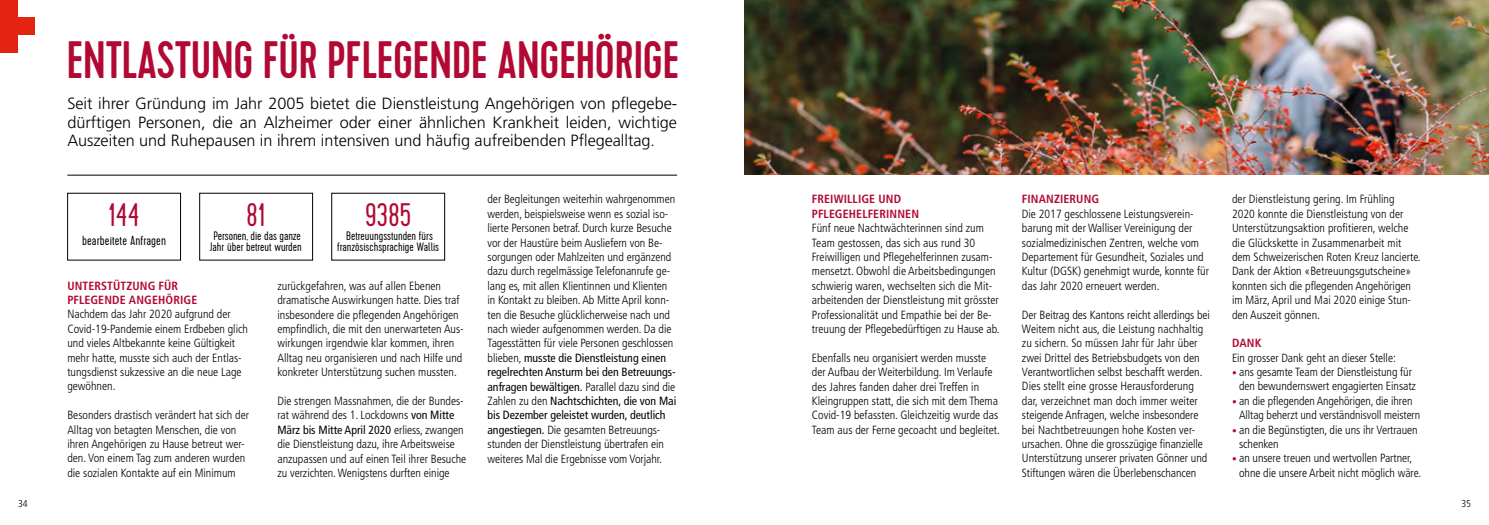
<style>
.page{position:relative;width:1489px;height:525px;background:#fff}
.page>*{position:absolute;margin:0;border:0;box-sizing:border-box;transform-origin:0 0}
.t1{font:500 52.5px "Cervo W01";letter-spacing:-.01em;color:#b10933;scale:.95 1}
.t2{font:300 32.5px "Cervo W01";letter-spacing:-.005em;color:#b10933}
.t3{font:300 16.25px/18.8px "Frutiger";color:#000;text-align:justify}
.t4{font:300 13.12px "Cervo W01";letter-spacing:.005em;color:#000}
.t5{font:300 12.25px/11.2px "Cervo W01";color:#000;text-align:center}
.t6{font:300 condensed 11.88px/14.4px "Frutiger";color:#000}
.t7{font:700 condensed 11.88px/14.4px "Frutiger";letter-spacing:.01em;color:#b10933}
.t8{font:300 condensed 10px "Frutiger Neue LT";color:#000}
.s1{font-weight:400}
.s2{font-size:9.38px;color:#b10933}
</style>
<div class="page">
<div style="left:0;top:17px;width:35px;height:18px;background:#e42313"></div>
<div style="left:0;top:0;width:17px;height:53px;background:#e42313"></div>
<img style="left:744px;top:0;width:744px;height:175px">
<hr style="left:67px;top:175px;width:610px;height:1px;background:#000">
<div style="left:199px;top:193px;width:114px;height:67px;border:1px solid #000"></div>
<div style="left:67px;top:193px;width:114px;height:67px;border:1px solid #000"></div>
<h1 class="t1" style="left:66px;top:29px;width:646px">ENTLASTUNG FÜR PFLEGENDE ANGEHÖRIGE</h1>
<p class="t3" style="left:67px;top:94px;width:611px">Seit ihrer Gründung im Jahr 2005 bietet die Dienstleistung Angehörigen von pflegebe&shy;dürftigen Personen, die an Alzheimer oder einer ähnlichen Krankheit leiden, wichtige Auszeiten und Ruhepausen in ihrem intensiven und häufig aufreibenden Pflegealltag.</p>
<h2 class="t2" style="left:108px;top:197px;width:33px">144</h2>
<p class="t4" style="left:82px;top:233px;width:85px">bearbeitete Anfragen</p>
<h2 class="t2" style="left:246px;top:197px;width:21px">81</h2>
<p class="t5" style="left:210px;top:230px;width:93px;text-align:left">Personen, die das ganze<br>Jahr über betreut wurden</p>
<h2 class="t2" style="left:364px;top:197px;width:48px">9385</h2>
<p class="t5" style="left:337px;top:230px;width:103px">Betreuungsstunden fürs französischsprachige Wallis</p>
<p class="t7" style="left:67px;top:278px;width:131px">UNTERSTÜTZUNG FÜR<br>PFLEGENDE ANGEHÖRIGE</p>
<p class="t6" style="left:67px;top:307px;width:182px">Nachdem das Jahr 2020 aufgrund der Covid-19-Pandemie einem Erdbeben glich und vieles Altbekannte keine Gültigkeit mehr hatte, musste sich auch der Entlas&shy;tungsdienst sukzessive an die neue Lage gewöhnen.</p>
<p class="t6" style="left:67px;top:408px;width:183px">Besonders drastisch verändert hat sich der Alltag von betagten Menschen, die von ihren Angehörigen zu Hause betreut wer&shy;den. Von einem Tag zum anderen wurden die sozialen Kontakte auf ein Minimum</p>
<p class="t6" style="left:277px;top:278px;width:188px">zurückgefahren, was auf allen Ebenen dramatische Auswirkungen hatte. Dies traf insbesondere die pflegenden Angehörigen empfindlich, die mit den unerwarteten Aus&shy;wirkungen irgendwie klar kommen, ihren Alltag neu organisieren und nach Hilfe und konkreter Unterstützung suchen mussten.</p>
<p class="t6" style="left:277px;top:393px;width:190px">Die strengen Massnahmen, die der Bundes&shy;rat während des 1. Lockdowns <span class="s1">von Mitte März bis Mitte April 2020</span> erliess, zwangen die Dienstleistung dazu, ihre Arbeitsweise anzupassen und auf einen Teil ihrer Besuche zu verzichten. Wenigstens durften einige</p>
<p class="t6" style="left:487px;top:192px;width:190px">der Begleitungen weiterhin wahrgenommen werden, beispielsweise wenn es sozial iso&shy;lierte Personen betraf. Durch kurze Besuche vor der Haustüre beim Ausliefern von Be&shy;sorgungen oder Mahlzeiten und ergänzend dazu durch regelmässige Telefonanrufe ge&shy;lang es, mit allen Klientinnen und Klienten in Kontakt zu bleiben. Ab Mitte April konn&shy;ten die Besuche glücklicherweise nach und nach wieder aufgenommen werden. Da die Tagesstätten für viele Personen geschlossen blieben, <span class="s1">musste die Dienstleistung einen regelrechten Ansturm bei den Betreuungs&shy;anfragen bewältigen.</span> Parallel dazu sind die Zahlen zu den <span class="s1">Nachtschichten, die von Mai bis Dezember geleistet wurden, deutlich angestiegen.</span> Die gesamten Betreuungs&shy;stunden der Dienstleistung übertrafen ein weiteres Mal die Ergebnisse vom Vorjahr.</p>
<p class="t7" style="left:811px;top:192px;width:109px">FREIWILLIGE UND<br>PFLEGEHELFERINNEN</p>
<p class="t6" style="left:811px;top:221px;width:189px">Fünf neue Nachtwächterinnen sind zum Team gestossen, das sich aus rund 30<br>Freiwilligen und Pflegehelferinnen zusam&shy;mensetzt. Obwohl die Arbeitsbedingungen schwierig waren, wechselten sich die Mit&shy;arbeitenden der Dienstleistung mit grösster Professionalität und Empathie bei der Be&shy;treuung der Pflegebedürftigen zu Hause ab.</p>
<p class="t6" style="left:811px;top:350px;width:189px">Ebenfalls neu organisiert werden musste der Aufbau der Weiterbildung. Im Verlaufe des Jahres fanden daher drei Treffen in Kleingruppen statt, die sich mit dem Thema Covid-19 befassten. Gleichzeitig wurde das Team aus der Ferne gecoacht und begleitet.</p>
<p class="t7" style="left:1021px;top:192px;width:79px">FINANZIERUNG</p>
<p class="t6" style="left:1021px;top:206px;width:189px">Die 2017 geschlossene Leistungsverein&shy;barung mit der Walliser Vereinigung der sozialmedizinischen Zentren, welche vom Departement für Gesundheit, Soziales und Kultur (DGSK) genehmigt wurde, konnte für das Jahr 2020 erneuert werden.</p>
<p class="t6" style="left:1021px;top:307px;width:189px">Der Beitrag des Kantons reicht allerdings bei Weitem nicht aus, die Leistung nachhaltig zu sichern. So müssen Jahr für Jahr über zwei Drittel des Betriebsbudgets von den Verantwortlichen selbst beschafft werden.<br>Dies stellt eine grosse Herausforderung dar, verzeichnet man doch immer weiter steigende Anfragen, welche insbesondere bei Nachtbetreuungen hohe Kosten ver&shy;ursachen. Ohne die grosszügige finanzielle Unterstützung unserer privaten Gönner und Stiftungen wären die Überlebenschancen</p>
<p class="t6" style="left:1231px;top:192px;width:190px">der Dienstleistung gering. Im Frühling<br>2020 konnte die Dienstleistung von der Unterstützungsaktion profitieren, welche die Glückskette in Zusammenarbeit mit dem Schweizerischen Roten Kreuz lancierte.<br>Dank der Aktion «Betreuungsgutscheine» konnten sich die pflegenden Angehörigen im März, April und Mai 2020 einige Stun&shy;den Auszeit gönnen.</p>
<p class="t7" style="left:1231px;top:336px;width:31px">DANK</p>
<p class="t6" style="left:1231px;top:350px;width:165px">Ein grosser Dank geht an dieser Stelle:</p>
<p class="t6" style="left:1231px;top:365px;width:185px;text-align:center"><span class="s2">•</span> ans gesamte Team der Dienstleistung für den bewundernswert engagierten Einsatz</p>
<p class="t6" style="left:1238px;top:393px;width:182px;text-indent:-7px"><span class="s2">•</span> an die pflegenden Angehörigen, die ihren<br>Alltag beherzt und verständnisvoll meistern</p>
<p class="t6" style="left:1238px;top:422px;width:180px;text-indent:-7px"><span class="s2">•</span> an die Begünstigten, die uns ihr Vertrauen schenken</p>
<p class="t6" style="left:1238px;top:451px;width:184px;text-indent:-7px"><span class="s2">•</span> an unsere treuen und wertvollen Partner, ohne die unsere Arbeit nicht möglich wäre.</p>
<p class="t8" style="left:18px;top:498px;width:11px">34</p>
<p class="t8" style="left:1461px;top:498px;width:11px">35</p>
</div>
